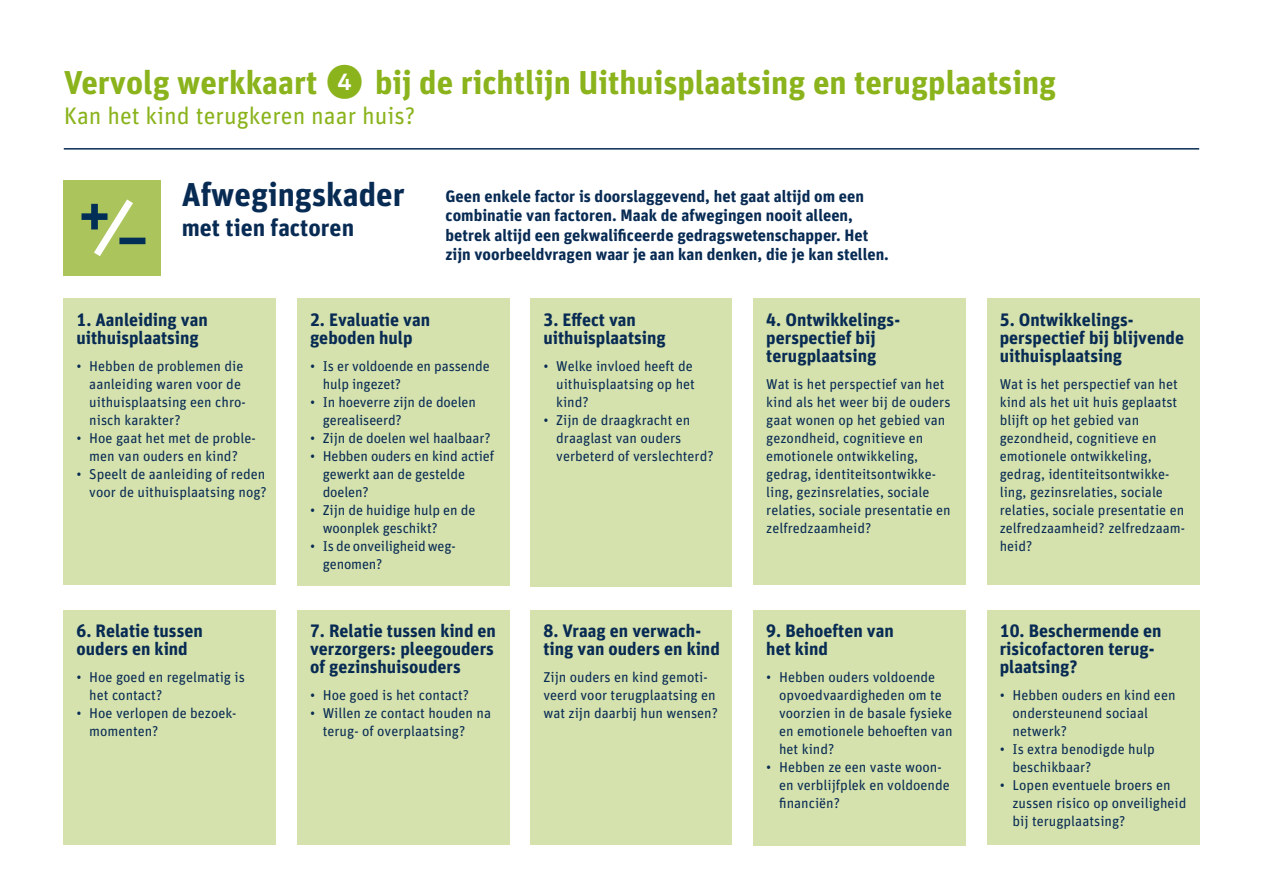
<style>
.page{position:relative;width:1263px;height:893px;background:#fff}
.page>*{position:absolute;margin:0;border:0;box-sizing:border-box;transform-origin:0 0}
.t1{font:700 33px "FF Unit Pro";color:#8ab31c}
.t2{font:700 33px "FF Unit Pro";color:#082b54}
.t3{font:24px "FF Unit Pro";color:#8ab31c}
.t4{font:700 24px "FF Unit Pro";color:#082b54}
.t5{font:700 18px/18px "FF Unit Pro";color:#082b54}
.t6{font:700 16.5px/19.5px "FF Unit Pro";color:#082b54}
.t7{font:14.25px/18px "FF Unit Pro";color:#082b54}
.s1{font-family:"Neutrif Studio";font-size:45px}
</style>
<div class="page">
<hr style="left:64px;top:148px;width:1135px;height:2px;background:#082b54">
<div style="left:64px;top:180px;width:97px;height:96px;background:#abc45c"></div>
<svg style="left:82px;top:199px;width:63px;height:57px"></svg>
<div style="left:64px;top:298px;width:212px;height:287px;background:#d5e2ad"></div>
<div style="left:987px;top:298px;width:212px;height:287px;background:#d5e2ad"></div>
<div style="left:297px;top:298px;width:213px;height:288px;background:#d5e2ad"></div>
<div style="left:64px;top:610px;width:212px;height:234px;background:#d5e2ad"></div>
<div style="left:531px;top:298px;width:201px;height:289px;background:#d5e2ad"></div>
<div style="left:297px;top:610px;width:212px;height:234px;background:#d5e2ad"></div>
<div style="left:753px;top:610px;width:213px;height:235px;background:#d5e2ad"></div>
<div style="left:753px;top:298px;width:213px;height:287px;background:#d5e2ad"></div>
<div style="left:531px;top:610px;width:201px;height:234px;background:#d5e2ad"></div>
<div style="left:987px;top:610px;width:212px;height:234px;background:#d5e2ad"></div>
<h1 class="t1" style="left:64px;top:58px;width:994px">Vervolg werkkaart <span class="s1">❹</span> bij de richtlijn Uithuisplaatsing en terugplaatsing</h1>
<h2 class="t3" style="left:64px;top:99px;width:353px">Kan het kind terugkeren naar huis?</h2>
<h1 class="t2" style="left:182px;top:170px;width:224px">Afwegingskader</h1>
<h2 class="t4" style="left:182px;top:210px;width:174px">met tien factoren</h2>
<p class="t6" style="left:446px;top:185px;width:445px">Geen enkele factor is doorslaggevend, het gaat altijd om een combinatie van factoren. Maak de afwegingen nooit alleen, betrek altijd een gekwalificeerde gedragswetenschapper. Het zijn voorbeeldvragen waar je aan kan denken, die je kan stellen.</p>
<p class="t5" style="left:77px;top:309px;width:133px">1. Aanleiding van uithuisplaatsing</p>
<p class="t7" style="left:89px;top:356px;width:158px;text-indent:-13px">• Hebben de problemen die aanleiding waren voor de uithuisplaatsing een chro&shy;nisch karakter?</p>
<p class="t7" style="left:77px;top:428px;width:181px;text-align:center">• Hoe gaat het met de proble&shy;men van ouders en kind?</p>
<p class="t7" style="left:77px;top:464px;width:192px;text-align:right">• Speelt de aanleiding of reden voor de uithuisplaatsing nog?</p>
<p class="t5" style="left:310px;top:309px;width:122px">2. Evaluatie van geboden hulp</p>
<p class="t7" style="left:323px;top:356px;width:168px;text-indent:-13px">• Is er voldoende en passende hulp ingezet?</p>
<p class="t7" style="left:323px;top:392px;width:155px;text-indent:-13px">• In hoeverre zijn de doelen gerealiseerd?</p>
<p class="t7" style="left:310px;top:428px;width:182px">• Zijn de doelen wel haalbaar?</p>
<p class="t7" style="left:323px;top:446px;width:173px;text-indent:-13px">• Hebben ouders en kind actief gewerkt aan de gestelde doelen?</p>
<p class="t7" style="left:323px;top:500px;width:154px;text-indent:-13px">• Zijn de huidige hulp en de woonplek geschikt?</p>
<p class="t7" style="left:323px;top:536px;width:134px;text-indent:-13px">• Is de onveiligheid weg&shy;genomen?</p>
<p class="t5" style="left:543px;top:309px;width:124px">3. Effect van uithuisplaatsing</p>
<p class="t7" style="left:556px;top:356px;width:140px;text-indent:-13px">• Welke invloed heeft de uithuisplaatsing op het kind?</p>
<p class="t7" style="left:556px;top:410px;width:159px;text-indent:-13px">• Zijn de draagkracht en draaglast van ouders verbeterd of verslechterd?</p>
<p class="t5" style="left:766px;top:309px;width:135px">4. Ontwikkelings&shy;perspectief bij terugplaatsing</p>
<p class="t7" style="left:766px;top:374px;width:186px">Wat is het perspectief van het kind als het weer bij de ouders gaat wonen op het gebied van gezondheid, cognitieve en emotionele ontwikkeling, gedrag, identiteitsontwikke&shy;ling, gezinsrelaties, sociale relaties, sociale presentatie en zelfredzaamheid?</p>
<p class="t5" style="left:1000px;top:309px;width:186px">5. Ontwikkelings&shy;perspectief bij blijvende uithuisplaatsing</p>
<p class="t7" style="left:1000px;top:374px;width:187px">Wat is het perspectief van het kind als het uit huis geplaatst blijft op het gebied van gezondheid, cognitieve en emotionele ontwikkeling, gedrag, identiteitsontwikke&shy;ling, gezinsrelaties, sociale relaties, sociale presentatie en zelfredzaamheid? zelfredzaam&shy;heid?</p>
<p class="t5" style="left:77px;top:620px;width:128px">6. Relatie tussen ouders en kind</p>
<p class="t7" style="left:89px;top:667px;width:157px;text-indent:-13px">• Hoe goed en regelmatig is het contact?</p>
<p class="t7" style="left:89px;top:703px;width:149px;text-indent:-13px">• Hoe verlopen de bezoek&shy;momenten?</p>
<p class="t5" style="left:310px;top:620px;width:187px;text-align:justify">7. Relatie tussen kind en verzorgers: pleegouders of gezinshuisouders</p>
<p class="t7" style="left:310px;top:685px;width:161px">• Hoe goed is het contact?</p>
<p class="t7" style="left:323px;top:703px;width:170px;text-indent:-13px">• Willen ze contact houden na terug- of overplaatsing?</p>
<p class="t5" style="left:543px;top:620px;width:178px">8. Vraag en verwach&shy;ting van ouders en kind</p>
<p class="t7" style="left:543px;top:667px;width:176px">Zijn ouders en kind gemoti&shy;veerd voor terugplaatsing en wat zijn daarbij hun wensen?</p>
<p class="t5" style="left:766px;top:620px;width:129px">9. Behoeften van het kind</p>
<p class="t7" style="left:779px;top:667px;width:175px;text-indent:-13px">• Hebben ouders voldoende opvoedvaardigheden om te voorzien in de basale fysieke en emotionele behoeften van het kind?</p>
<p class="t7" style="left:779px;top:757px;width:172px;text-indent:-13px">• Hebben ze een vaste woon&shy;en verblijfplek en voldoende financiën?</p>
<p class="t5" style="left:1000px;top:620px;width:163px">10. Beschermende en risicofactoren terug&shy;plaatsing?</p>
<p class="t7" style="left:1012px;top:685px;width:164px;text-indent:-13px">• Hebben ouders en kind een ondersteunend sociaal netwerk?</p>
<p class="t7" style="left:1012px;top:739px;width:144px;text-indent:-13px">• Is extra benodigde hulp beschikbaar?</p>
<p class="t7" style="left:1012px;top:775px;width:175px;text-indent:-13px">• Lopen eventuele broers en zussen risico op onveiligheid bij terugplaatsing?</p>
</div>
